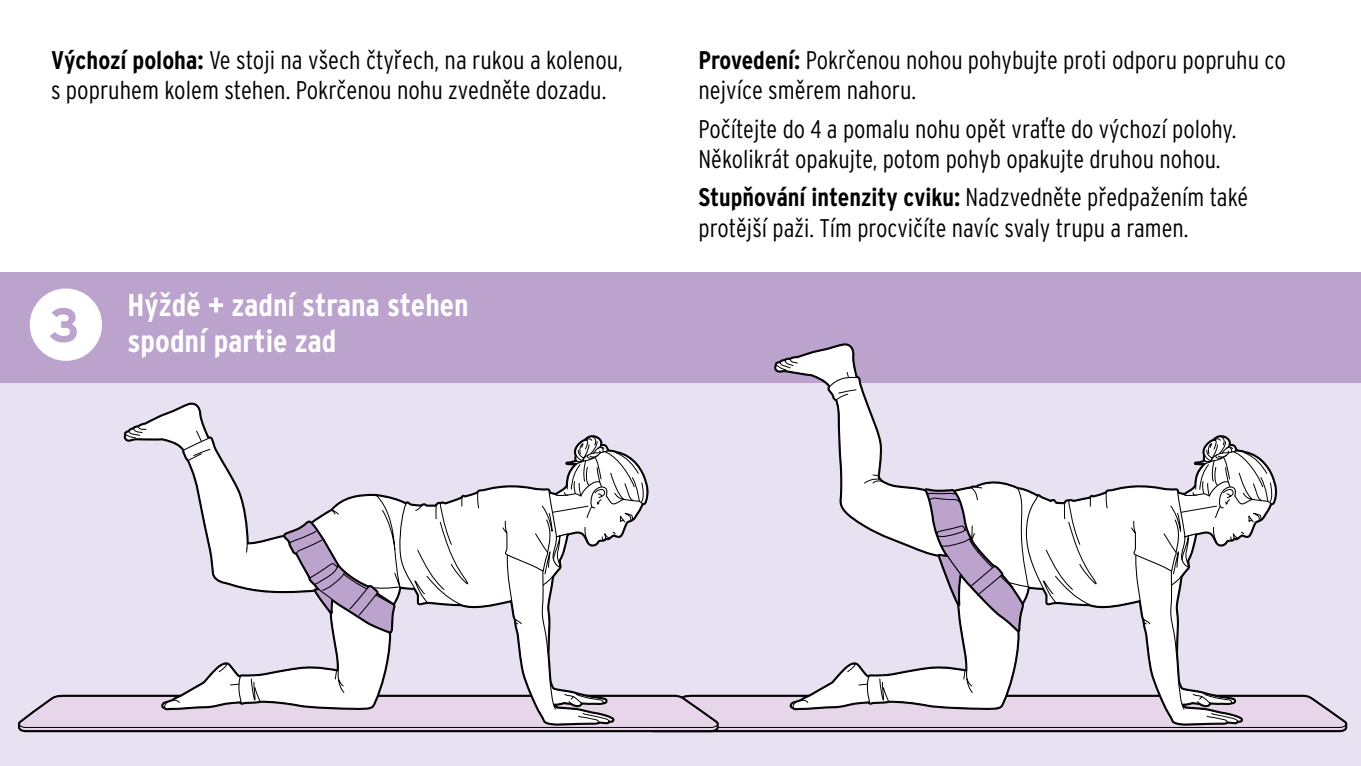
<style>
.page{position:relative;width:1361px;height:766px;background:#fff}
.page>*{position:absolute;margin:0;border:0;box-sizing:border-box;transform-origin:0 0}
.ID_M01_KREIS_SCHWARZ{font:700 48px "Interstate OT";color:#bca3ce}
.ID_ANREDE_GRUSS{font:700 condensed 31.5px/36.3px "Interstate OT";color:#fff}
.ID_FLIESSTEXT{font:300 condensed 25.5px/30px "Interstate OT";color:#000}
.s1{font-weight:700}
</style>
<div class="page">
<div style="left:0;top:383px;width:1361px;height:382px;background:#e8e1f1"></div>
<div style="left:0;top:272px;width:1361px;height:111px;background:#bca3ce"></div>
<div style="left:31px;top:289px;width:70px;height:71px;background:#fff;border-radius:50%"></div>
<div style="left:30px;top:288px;width:72px;height:73px;border:2px solid #fff;border-radius:50%"></div>
<svg style="left:18px;top:344px;width:1329px;height:388px"></svg>
<p class="ID_FLIESSTEXT" style="left:51px;top:45px;width:573px"><span class="s1">Výchozí poloha:</span> Ve stoji na všech čtyřech, na rukou a kolenou, s popruhem kolem stehen. Pokrčenou nohu zvedněte dozadu.</p>
<p class="ID_FLIESSTEXT" style="left:698px;top:45px;width:589px"><span class="s1">Provedení:</span> Pokrčenou nohou pohybujte proti odporu popruhu co nejvíce směrem nahoru.</p>
<p class="ID_FLIESSTEXT" style="left:698px;top:114px;width:539px">Počítejte do 4 a pomalu nohu opět vraťte do výchozí polohy.<br>Několikrát opakujte, potom pohyb opakujte druhou nohou.</p>
<p class="ID_FLIESSTEXT" style="left:698px;top:182px;width:551px"><span class="s1">Stupňování intenzity cviku:</span> Nadzvedněte předpažením také protější paži. Tím procvičíte navíc svaly trupu a ramen.</p>
<p class="ID_M01_KREIS_SCHWARZ" style="left:49px;top:295px;width:32px">3</p>
<p class="ID_ANREDE_GRUSS" style="left:128px;top:286px;width:343px">Hýždě + zadní strana stehen spodní partie zad</p>
</div>
